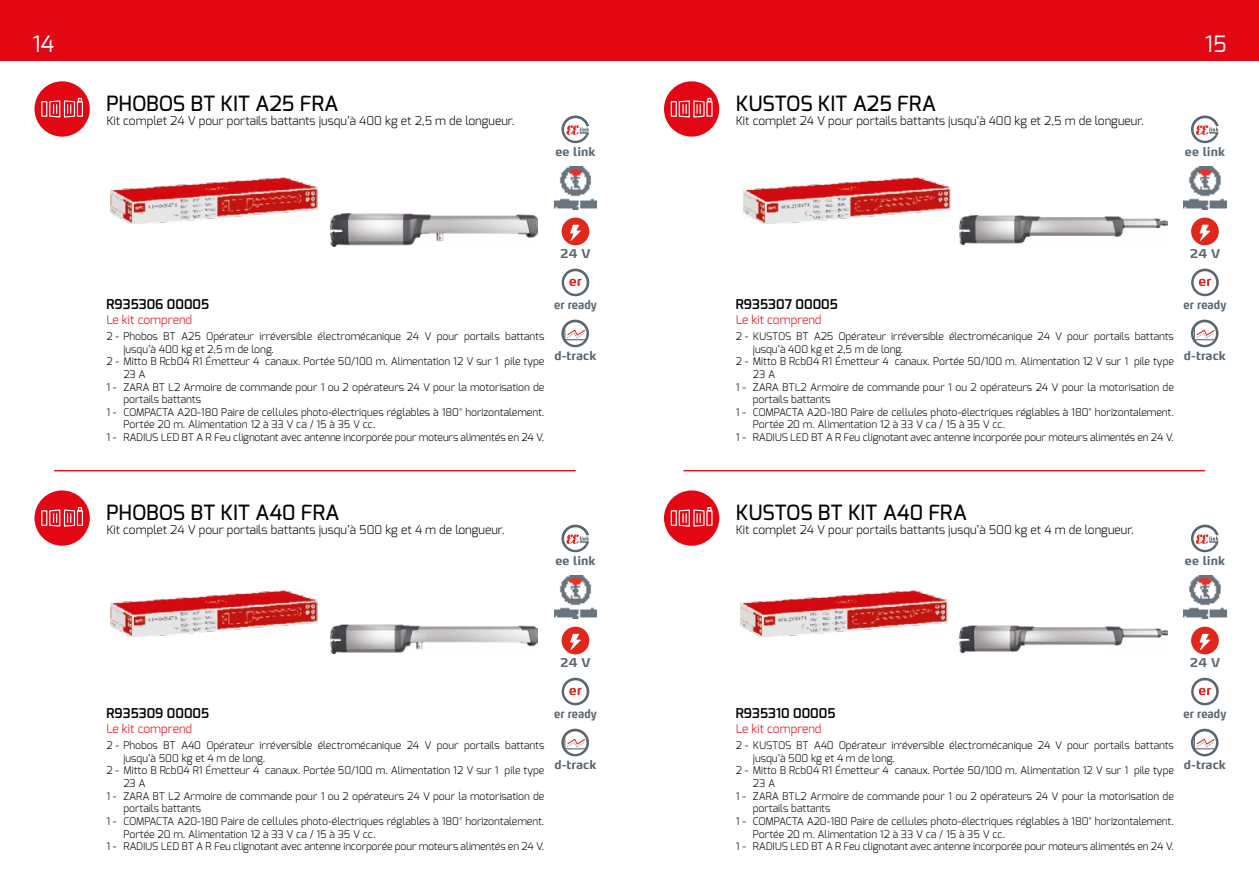
<style>
.page{position:relative;width:1259px;height:893px;background:#fff}
.page>*{position:absolute;margin:0;border:0;box-sizing:border-box;transform-origin:0 0}
.t1{font:22.5px "Exo";color:#fff}
.t2{font:500 21px "Exo";color:#000}
.t3{font:600 13.5px "Exo";color:#000}
.t4{font:300 12px "Exo";color:#000}
.t5{font:700 12px "Max LF";color:#596670}
.t6{font:300 12px "Exo";color:#e30613}
.t7{font:700 12px "Max LF";color:#596670;scale:.89 1}
.t8{font:300 10.5px "Exo";color:#000}
</style>
<div class="page">
<div style="left:0;top:0;width:629px;height:61px;background:#e30613"></div>
<div style="left:629px;top:0;width:630px;height:61px;background:#e30613"></div>
<hr style="left:54px;top:470px;width:521px;height:1px;background:#e30613">
<img style="left:111px;top:591px;width:207px;height:45px">
<svg style="left:561px;top:525px;width:28px;height:27px"></svg>
<img style="left:554px;top:576px;width:43px;height:42px">
<div style="left:561px;top:627px;width:28px;height:27px;background:#df271c;border-radius:50%"></div>
<svg style="left:570px;top:634px;width:11px;height:16px"></svg>
<svg style="left:561px;top:678px;width:29px;height:28px"></svg>
<svg style="left:561px;top:729px;width:28px;height:27px"></svg>
<div style="left:34px;top:490px;width:56px;height:55px;background:#e30613;border-radius:50%"></div>
<div style="left:41px;top:510px;width:6px;height:16px;border:1px solid #fff"></div>
<div style="left:77px;top:510px;width:6px;height:16px;border:1px solid #fff"></div>
<svg style="left:49px;top:507px;width:33px;height:20px"></svg>
<img style="left:330px;top:625px;width:207px;height:28px">
<img style="left:740px;top:591px;width:207px;height:45px">
<svg style="left:1191px;top:525px;width:28px;height:27px"></svg>
<img style="left:1183px;top:576px;width:43px;height:42px">
<div style="left:1191px;top:627px;width:27px;height:27px;background:#df271c;border-radius:50%"></div>
<svg style="left:1199px;top:634px;width:11px;height:16px"></svg>
<svg style="left:1191px;top:678px;width:28px;height:28px"></svg>
<svg style="left:1190px;top:729px;width:28px;height:27px"></svg>
<div style="left:664px;top:490px;width:55px;height:55px;background:#e30613;border-radius:50%"></div>
<div style="left:671px;top:510px;width:6px;height:16px;border:1px solid #fff"></div>
<div style="left:706px;top:510px;width:6px;height:16px;border:1px solid #fff"></div>
<svg style="left:678px;top:507px;width:33px;height:20px"></svg>
<img style="left:959px;top:626px;width:208px;height:27px">
<hr style="left:683px;top:470px;width:522px;height:1px;background:#e30613">
<svg style="left:561px;top:116px;width:28px;height:27px"></svg>
<img style="left:554px;top:167px;width:43px;height:42px">
<div style="left:561px;top:218px;width:28px;height:27px;background:#df271c;border-radius:50%"></div>
<svg style="left:570px;top:225px;width:11px;height:16px"></svg>
<svg style="left:561px;top:269px;width:29px;height:28px"></svg>
<svg style="left:561px;top:320px;width:28px;height:27px"></svg>
<div style="left:34px;top:81px;width:56px;height:55px;background:#e30613;border-radius:50%"></div>
<div style="left:41px;top:101px;width:6px;height:16px;border:1px solid #fff"></div>
<div style="left:77px;top:101px;width:6px;height:16px;border:1px solid #fff"></div>
<svg style="left:49px;top:98px;width:33px;height:20px"></svg>
<img style="left:330px;top:214px;width:207px;height:32px">
<svg style="left:1191px;top:116px;width:28px;height:27px"></svg>
<img style="left:1183px;top:167px;width:43px;height:42px">
<div style="left:1191px;top:218px;width:27px;height:27px;background:#df271c;border-radius:50%"></div>
<svg style="left:1199px;top:225px;width:11px;height:16px"></svg>
<svg style="left:1191px;top:269px;width:28px;height:28px"></svg>
<svg style="left:1190px;top:320px;width:28px;height:27px"></svg>
<div style="left:664px;top:81px;width:55px;height:55px;background:#e30613;border-radius:50%"></div>
<div style="left:671px;top:101px;width:6px;height:16px;border:1px solid #fff"></div>
<div style="left:706px;top:101px;width:6px;height:16px;border:1px solid #fff"></div>
<svg style="left:678px;top:98px;width:33px;height:20px"></svg>
<img style="left:959px;top:216px;width:208px;height:29px">
<img style="left:111px;top:178px;width:207px;height:45px">
<img style="left:743px;top:178px;width:207px;height:45px">
<h1 class="t1" style="left:33px;top:29px;width:23px">14</h1>
<h1 class="t1" style="left:1205px;top:29px;width:23px">15</h1>
<h2 class="t2" style="left:106px;top:90px;width:234px">PHOBOS BT KIT A25 FRA</h2>
<p class="t4" style="left:106px;top:113px;width:410px">Kit complet 24 V pour portails battants jusqu’à 400 kg et 2,5 m de longueur.</p>
<h2 class="t2" style="left:736px;top:90px;width:202px">KUSTOS KIT A25 FRA</h2>
<p class="t4" style="left:736px;top:113px;width:410px">Kit complet 24 V pour portails battants jusqu’à 400 kg et 2,5 m de longueur.</p>
<p class="t5" style="left:555px;top:144px;width:41px">ee link</p>
<p class="t5" style="left:1185px;top:144px;width:41px">ee link</p>
<p class="t5" style="left:560px;top:246px;width:32px">24 V</p>
<p class="t5" style="left:1189px;top:246px;width:32px">24 V</p>
<p class="t3" style="left:106px;top:296px;width:104px">R935306 00005</p>
<p class="t8" style="left:106px;top:330px;width:439px">2 - Phobos BT A25 Opérateur irréversible électromécanique 24 V pour portails battants</p>
<p class="t8" style="left:123px;top:342px;width:152px">jusqu’à 400 kg et 2,5 m de long.</p>
<p class="t8" style="left:106px;top:355px;width:439px">2 - Mitto B Rcb04 R1 Émetteur 4 canaux. Portée 50/100 m. Alimentation 12 V sur 1 pile type</p>
<p class="t8" style="left:123px;top:367px;width:24px">23 A</p>
<p class="t8" style="left:106px;top:380px;width:439px">1 - ZARA BT L2 Armoire de commande pour 1 ou 2 opérateurs 24 V pour la motorisation de</p>
<p class="t8" style="left:123px;top:393px;width:79px">portails battants</p>
<p class="t8" style="left:106px;top:405px;width:439px">1 - COMPACTA A20-180 Paire de cellules photo-électriques réglables à 180° horizontalement.</p>
<p class="t8" style="left:123px;top:418px;width:254px">Portée 20 m. Alimentation 12 à 33 V ca / 15 à 35 V cc.</p>
<p class="t8" style="left:106px;top:430px;width:440px">1 - RADIUS LED BT A R Feu clignotant avec antenne incorporée pour moteurs alimentés en 24 V.</p>
<p class="t6" style="left:106px;top:312px;width:87px">Le kit comprend</p>
<p class="t7" style="left:554px;top:297px;width:49px">er ready</p>
<p class="t5" style="left:554px;top:348px;width:43px">d-track</p>
<p class="t3" style="left:736px;top:296px;width:104px">R935307 00005</p>
<p class="t8" style="left:736px;top:330px;width:439px">2 - KUSTOS BT A25 Opérateur irréversible électromécanique 24 V pour portails battants</p>
<p class="t8" style="left:753px;top:342px;width:152px">jusqu’à 400 kg et 2,5 m de long.</p>
<p class="t8" style="left:736px;top:355px;width:439px">2 - Mitto B Rcb04 R1 Émetteur 4 canaux. Portée 50/100 m. Alimentation 12 V sur 1 pile type</p>
<p class="t8" style="left:753px;top:367px;width:24px">23 A</p>
<p class="t8" style="left:736px;top:380px;width:439px">1 - ZARA BTL2 Armoire de commande pour 1 ou 2 opérateurs 24 V pour la motorisation de</p>
<p class="t8" style="left:753px;top:393px;width:79px">portails battants</p>
<p class="t8" style="left:736px;top:405px;width:439px">1 - COMPACTA A20-180 Paire de cellules photo-électriques réglables à 180° horizontalement.</p>
<p class="t8" style="left:753px;top:418px;width:254px">Portée 20 m. Alimentation 12 à 33 V ca / 15 à 35 V cc.</p>
<p class="t8" style="left:736px;top:430px;width:440px">1 - RADIUS LED BT A R Feu clignotant avec antenne incorporée pour moteurs alimentés en 24 V.</p>
<p class="t6" style="left:736px;top:312px;width:87px">Le kit comprend</p>
<p class="t7" style="left:1183px;top:297px;width:49px">er ready</p>
<p class="t5" style="left:1184px;top:348px;width:43px">d-track</p>
<h2 class="t2" style="left:106px;top:499px;width:235px">PHOBOS BT KIT A40 FRA</h2>
<p class="t4" style="left:106px;top:522px;width:400px">Kit complet 24 V pour portails battants jusqu’à 500 kg et 4 m de longueur.</p>
<h2 class="t2" style="left:736px;top:499px;width:233px">KUSTOS BT KIT A40 FRA</h2>
<p class="t4" style="left:736px;top:522px;width:400px">Kit complet 24 V pour portails battants jusqu’à 500 kg et 4 m de longueur.</p>
<p class="t5" style="left:555px;top:553px;width:41px">ee link</p>
<p class="t5" style="left:1185px;top:553px;width:41px">ee link</p>
<p class="t5" style="left:560px;top:655px;width:32px">24 V</p>
<p class="t5" style="left:1189px;top:655px;width:32px">24 V</p>
<p class="t3" style="left:106px;top:705px;width:104px">R935309 00005</p>
<p class="t8" style="left:106px;top:739px;width:439px">2 - Phobos BT A40 Opérateur irréversible électromécanique 24 V pour portails battants</p>
<p class="t8" style="left:123px;top:751px;width:143px">jusqu’à 500 kg et 4 m de long.</p>
<p class="t8" style="left:106px;top:764px;width:439px">2 - Mitto B Rcb04 R1 Émetteur 4 canaux. Portée 50/100 m. Alimentation 12 V sur 1 pile type</p>
<p class="t8" style="left:123px;top:776px;width:24px">23 A</p>
<p class="t8" style="left:106px;top:789px;width:439px">1 - ZARA BT L2 Armoire de commande pour 1 ou 2 opérateurs 24 V pour la motorisation de</p>
<p class="t8" style="left:123px;top:802px;width:79px">portails battants</p>
<p class="t8" style="left:106px;top:814px;width:439px">1 - COMPACTA A20-180 Paire de cellules photo-électriques réglables à 180° horizontalement.</p>
<p class="t8" style="left:123px;top:827px;width:254px">Portée 20 m. Alimentation 12 à 33 V ca / 15 à 35 V cc.</p>
<p class="t8" style="left:106px;top:840px;width:440px">1 - RADIUS LED BT A R Feu clignotant avec antenne incorporée pour moteurs alimentés en 24 V.</p>
<p class="t6" style="left:106px;top:721px;width:87px">Le kit comprend</p>
<p class="t7" style="left:554px;top:706px;width:49px">er ready</p>
<p class="t5" style="left:554px;top:757px;width:43px">d-track</p>
<p class="t3" style="left:736px;top:705px;width:101px">R935310 00005</p>
<p class="t8" style="left:736px;top:739px;width:439px">2 - KUSTOS BT A40 Opérateur irréversible électromécanique 24 V pour portails battants</p>
<p class="t8" style="left:753px;top:751px;width:143px">jusqu’à 500 kg et 4 m de long.</p>
<p class="t8" style="left:736px;top:764px;width:439px">2 - Mitto B Rcb04 R1 Émetteur 4 canaux. Portée 50/100 m. Alimentation 12 V sur 1 pile type</p>
<p class="t8" style="left:753px;top:776px;width:24px">23 A</p>
<p class="t8" style="left:736px;top:789px;width:439px">1 - ZARA BTL2 Armoire de commande pour 1 ou 2 opérateurs 24 V pour la motorisation de</p>
<p class="t8" style="left:753px;top:802px;width:79px">portails battants</p>
<p class="t8" style="left:736px;top:814px;width:439px">1 - COMPACTA A20-180 Paire de cellules photo-électriques réglables à 180° horizontalement.</p>
<p class="t8" style="left:753px;top:827px;width:254px">Portée 20 m. Alimentation 12 à 33 V ca / 15 à 35 V cc.</p>
<p class="t8" style="left:736px;top:840px;width:440px">1 - RADIUS LED BT A R Feu clignotant avec antenne incorporée pour moteurs alimentés en 24 V.</p>
<p class="t6" style="left:736px;top:721px;width:87px">Le kit comprend</p>
<p class="t7" style="left:1183px;top:706px;width:49px">er ready</p>
<p class="t5" style="left:1184px;top:757px;width:43px">d-track</p>
</div>
